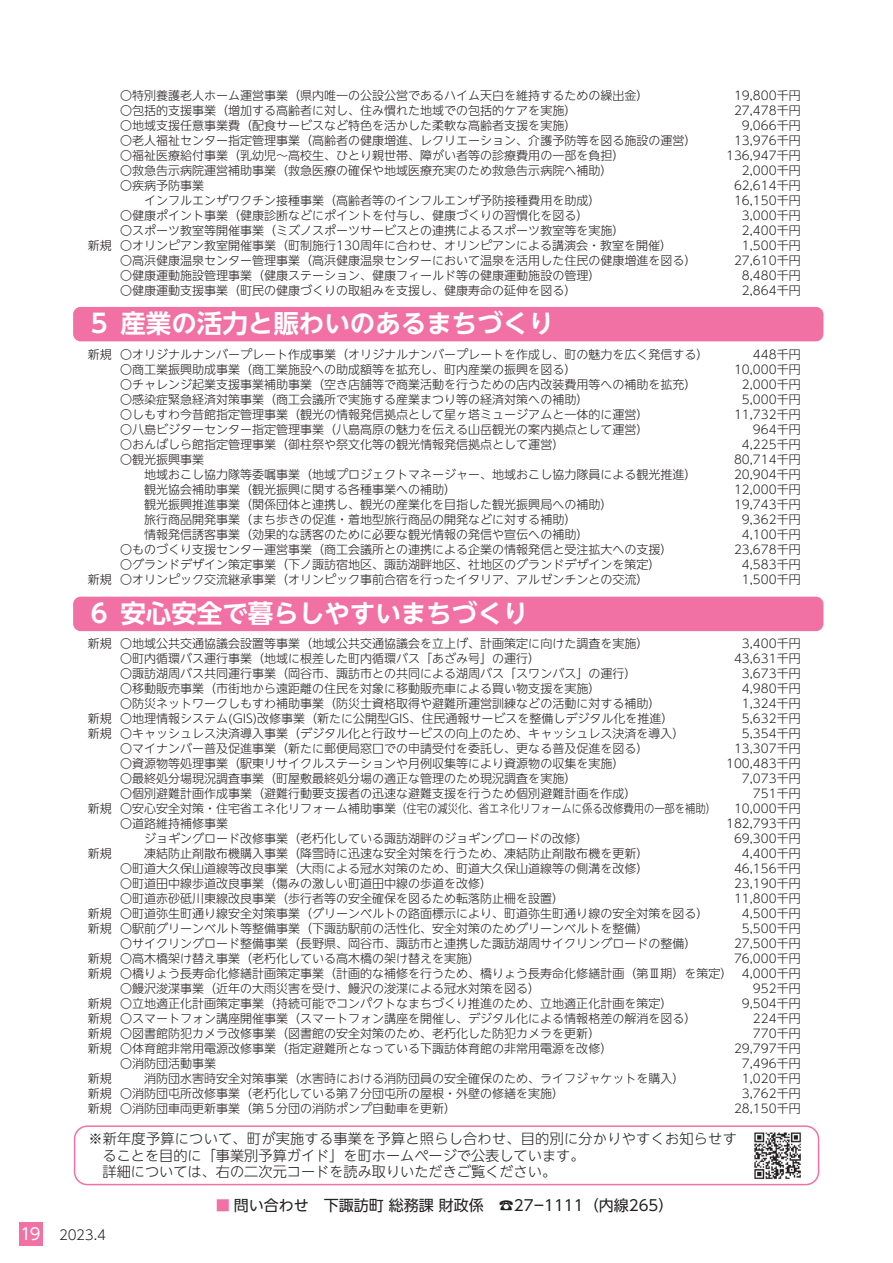
<style>
.page{position:relative;width:893px;height:1263px;background:#fff}
.page>*{position:absolute;margin:0;border:0;box-sizing:border-box;transform-origin:0 0}
.t1{font:700 25.5px "UD Shin Go NT Pro De";color:#fff}
.t2{font:15px "UD Shin Go NT Pro";color:#231f20}
.t3{font:300 14.1px "UD Shin Go NT Pro";color:#231f20}
.t4{font:300 13.5px "UD Shin Go NT Pro";color:#231f20}
.t5{font:300 12px "UD Shin Go NT Pro";color:#231f20}
.s1{font-weight:400;font-size:16.2px;color:#fff}
.s2{font-family:"Koz Go Pr 6 N";color:#f171a4}
</style>
<div class="page">
<div style="left:73px;top:307px;width:750px;height:34px;background:#f171a4;border-radius:8px"></div>
<div style="left:73px;top:597px;width:750px;height:34px;background:#f171a4;border-radius:8px"></div>
<div style="left:74px;top:1125px;width:745px;height:60px;border:2px solid #f171a4;border-radius:13px"></div>
<img style="left:754px;top:1132px;width:47px;height:47px">
<div style="left:19px;top:1223px;width:23px;height:23px;background:#f171a4"></div>
<p class="t5" style="left:120px;top:85px;width:529px">〇特別養護老人ホーム運営事業（県内唯一の公設公営であるハイム天白を維持するための繰出金）</p>
<p class="t5" style="left:734px;top:85px;width:68px">19,800千円</p>
<p class="t5" style="left:120px;top:100px;width:457px">〇包括的支援事業（増加する高齢者に対し、住み慣れた地域での包括的ケアを実施）</p>
<p class="t5" style="left:734px;top:100px;width:68px">27,478千円</p>
<p class="t5" style="left:120px;top:115px;width:457px">〇地域支援任意事業費（配食サービスなど特色を活かした柔軟な高齢者支援を実施）</p>
<p class="t5" style="left:742px;top:115px;width:60px">9,066千円</p>
<p class="t5" style="left:120px;top:130px;width:577px">〇老人福祉センター指定管理事業（高齢者の健康増進、レクリエーション、介護予防等を図る施設の運営）</p>
<p class="t5" style="left:734px;top:130px;width:68px">13,976千円</p>
<p class="t5" style="left:120px;top:145px;width:505px">〇福祉医療給付事業（乳幼児～高校生、ひとり親世帯、障がい者等の診療費用の一部を負担）</p>
<p class="t5" style="left:726px;top:145px;width:76px">136,947千円</p>
<p class="t5" style="left:120px;top:160px;width:493px">〇救急告示病院運営補助事業（救急医療の確保や地域医療充実のため救急告示病院へ補助）</p>
<p class="t5" style="left:742px;top:160px;width:60px">2,000千円</p>
<p class="t5" style="left:120px;top:175px;width:86px">〇疾病予防事業</p>
<p class="t5" style="left:734px;top:175px;width:68px">62,614千円</p>
<p class="t5" style="left:120px;top:190px;width:481px">　　インフルエンザワクチン接種事業（高齢者等のインフルエンザ予防接種費用を助成）</p>
<p class="t5" style="left:734px;top:190px;width:68px">16,150千円</p>
<p class="t5" style="left:120px;top:205px;width:469px">〇健康ポイント事業（健康診断などにポイントを付与し、健康づくりの習慣化を図る）</p>
<p class="t5" style="left:742px;top:205px;width:60px">3,000千円</p>
<p class="t5" style="left:120px;top:220px;width:505px">〇スポーツ教室等開催事業（ミズノスポーツサービスとの連携によるスポーツ教室等を実施）</p>
<p class="t5" style="left:742px;top:220px;width:60px">2,400千円</p>
<p class="t5" style="left:88px;top:235px;width:586px">新規 〇オリンピアン教室開催事業（町制施行130周年に合わせ、オリンピアンによる講演会・教室を開催）</p>
<p class="t5" style="left:742px;top:235px;width:60px">1,500千円</p>
<p class="t5" style="left:120px;top:250px;width:577px">〇高浜健康温泉センター管理事業（高浜健康温泉センターにおいて温泉を活用した住民の健康増進を図る）</p>
<p class="t5" style="left:734px;top:250px;width:68px">27,610千円</p>
<p class="t5" style="left:120px;top:265px;width:481px">〇健康運動施設管理事業（健康ステーション、健康フィールド等の健康運動施設の管理）</p>
<p class="t5" style="left:742px;top:265px;width:60px">8,480千円</p>
<p class="t5" style="left:120px;top:280px;width:457px">〇健康運動支援事業（町民の健康づくりの取組みを支援し、健康寿命の延伸を図る）</p>
<p class="t5" style="left:742px;top:280px;width:60px">2,864千円</p>
<h1 class="t1" style="left:86px;top:303px;width:469px">５ 産業の活力と賑わいのあるまちづくり</h1>
<p class="t5" style="left:88px;top:345px;width:622px">新規 〇オリジナルナンバープレート作成事業（オリジナルナンバープレートを作成し、町の魅力を広く発信する）</p>
<p class="t5" style="left:753px;top:345px;width:49px">448千円</p>
<p class="t5" style="left:120px;top:360px;width:457px">〇商工業振興助成事業（商工業施設への助成額等を拡充し、町内産業の振興を図る）</p>
<p class="t5" style="left:734px;top:360px;width:68px">10,000千円</p>
<p class="t5" style="left:120px;top:375px;width:577px">〇チャレンジ起業支援事業補助事業（空き店舗等で商業活動を行うための店内改装費用等への補助を拡充）</p>
<p class="t5" style="left:742px;top:375px;width:60px">2,000千円</p>
<p class="t5" style="left:120px;top:390px;width:469px">〇感染症緊急経済対策事業（商工会議所で実施する産業まつり等の経済対策への補助）</p>
<p class="t5" style="left:742px;top:390px;width:60px">5,000千円</p>
<p class="t5" style="left:120px;top:405px;width:529px">〇しもすわ今昔館指定管理事業（観光の情報発信拠点として星ヶ塔ミュージアムと一体的に運営）</p>
<p class="t5" style="left:734px;top:405px;width:68px">11,732千円</p>
<p class="t5" style="left:120px;top:420px;width:529px">〇八島ビジターセンター指定管理事業（八島高原の魅力を伝える山岳観光の案内拠点として運営）</p>
<p class="t5" style="left:753px;top:420px;width:49px">964千円</p>
<p class="t5" style="left:120px;top:435px;width:445px">〇おんばしら館指定管理事業（御柱祭や祭文化等の観光情報発信拠点として運営）</p>
<p class="t5" style="left:742px;top:435px;width:60px">4,225千円</p>
<p class="t5" style="left:120px;top:450px;width:86px">〇観光振興事業</p>
<p class="t5" style="left:734px;top:450px;width:68px">80,714千円</p>
<p class="t5" style="left:120px;top:465px;width:577px">　　地域おこし協力隊等委嘱事業（地域プロジェクトマネージャー、地域おこし協力隊員による観光推進）</p>
<p class="t5" style="left:734px;top:465px;width:68px">20,904千円</p>
<p class="t5" style="left:120px;top:480px;width:337px">　　観光協会補助事業（観光振興に関する各種事業への補助）</p>
<p class="t5" style="left:734px;top:480px;width:68px">12,000千円</p>
<p class="t5" style="left:120px;top:495px;width:493px">　　観光振興推進事業（関係団体と連携し、観光の産業化を目指した観光振興局への補助）</p>
<p class="t5" style="left:734px;top:495px;width:68px">19,743千円</p>
<p class="t5" style="left:120px;top:510px;width:457px">　　旅行商品開発事業（まち歩きの促進・着地型旅行商品の開発などに対する補助）</p>
<p class="t5" style="left:742px;top:510px;width:60px">9,362千円</p>
<p class="t5" style="left:120px;top:525px;width:469px">　　情報発信誘客事業（効果的な誘客のために必要な観光情報の発信や宣伝への補助）</p>
<p class="t5" style="left:742px;top:525px;width:60px">4,100千円</p>
<p class="t5" style="left:120px;top:540px;width:553px">〇ものづくり支援センター運営事業（商工会議所との連携による企業の情報発信と受注拡大への支援）</p>
<p class="t5" style="left:734px;top:540px;width:68px">23,678千円</p>
<p class="t5" style="left:120px;top:555px;width:541px">〇グランドデザイン策定事業（下ノ諏訪宿地区、諏訪湖畔地区、社地区のグランドデザインを策定）</p>
<p class="t5" style="left:742px;top:555px;width:60px">4,583千円</p>
<p class="t5" style="left:88px;top:570px;width:562px">新規 〇オリンピック交流継承事業（オリンピック事前合宿を行ったイタリア、アルゼンチンとの交流）</p>
<p class="t5" style="left:742px;top:570px;width:60px">1,500千円</p>
<h1 class="t1" style="left:86px;top:592px;width:443px">６ 安心安全で暮らしやすいまちづくり</h1>
<p class="t5" style="left:88px;top:634px;width:562px">新規 〇地域公共交通協議会設置等事業（地域公共交通協議会を立上げ、計画策定に向けた調査を実施）</p>
<p class="t5" style="left:742px;top:634px;width:60px">3,400千円</p>
<p class="t5" style="left:120px;top:649px;width:421px">〇町内循環バス運行事業（地域に根差した町内循環バス「あざみ号」の運行）</p>
<p class="t5" style="left:734px;top:649px;width:68px">43,631千円</p>
<p class="t5" style="left:120px;top:664px;width:517px">〇諏訪湖周バス共同運行事業（岡谷市、諏訪市との共同による湖周バス「スワンバス」の運行）</p>
<p class="t5" style="left:742px;top:664px;width:60px">3,673千円</p>
<p class="t5" style="left:120px;top:679px;width:481px">〇移動販売事業（市街地から遠距離の住民を対象に移動販売車による買い物支援を実施）</p>
<p class="t5" style="left:742px;top:679px;width:60px">4,980千円</p>
<p class="t5" style="left:120px;top:694px;width:541px">〇防災ネットワークしもすわ補助事業（防災士資格取得や避難所運営訓練などの活動に対する補助）</p>
<p class="t5" style="left:742px;top:694px;width:60px">1,324千円</p>
<p class="t5" style="left:88px;top:709px;width:587px">新規 〇地理情報システム(GIS)改修事業（新たに公開型GIS、住民通報サービスを整備しデジタル化を推進）</p>
<p class="t5" style="left:742px;top:709px;width:60px">5,632千円</p>
<p class="t5" style="left:88px;top:724px;width:598px">新規 〇キャッシュレス決済導入事業（デジタル化と行政サービスの向上のため、キャッシュレス決済を導入）</p>
<p class="t5" style="left:742px;top:724px;width:60px">5,354千円</p>
<p class="t5" style="left:120px;top:739px;width:529px">〇マイナンバー普及促進事業（新たに郵便局窓口での申請受付を委託し、更なる普及促進を図る）</p>
<p class="t5" style="left:734px;top:739px;width:68px">13,307千円</p>
<p class="t5" style="left:120px;top:754px;width:505px">〇資源物等処理事業（駅東リサイクルステーションや月例収集等により資源物の収集を実施）</p>
<p class="t5" style="left:726px;top:754px;width:76px">100,483千円</p>
<p class="t5" style="left:120px;top:769px;width:457px">〇最終処分場現況調査事業（町屋敷最終処分場の適正な管理のため現況調査を実施）</p>
<p class="t5" style="left:742px;top:769px;width:60px">7,073千円</p>
<p class="t5" style="left:120px;top:784px;width:517px">〇個別避難計画作成事業（避難行動要支援者の迅速な避難支援を行うため個別避難計画を作成）</p>
<p class="t5" style="left:753px;top:784px;width:49px">751千円</p>
<p class="t5" style="left:88px;top:799px;width:630px">新規 〇安心安全対策・住宅省エネ化リフォーム補助事業（住宅の減災化、省エネ化リフォームに係る改修費用の一部を補助）</p>
<p class="t5" style="left:734px;top:799px;width:68px">10,000千円</p>
<p class="t5" style="left:120px;top:814px;width:109px">〇道路維持補修事業</p>
<p class="t5" style="left:726px;top:814px;width:76px">182,793千円</p>
<p class="t5" style="left:120px;top:829px;width:469px">　　ジョギングロード改修事業（老朽化している諏訪湖畔のジョギングロードの改修）</p>
<p class="t5" style="left:734px;top:829px;width:68px">69,300千円</p>
<p class="t5" style="left:88px;top:844px;width:562px">新規 　　凍結防止剤散布機購入事業（降雪時に迅速な安全対策を行うため、凍結防止剤散布機を更新）</p>
<p class="t5" style="left:742px;top:844px;width:60px">4,400千円</p>
<p class="t5" style="left:120px;top:859px;width:529px">〇町道大久保山道線等改良事業（大雨による冠水対策のため、町道大久保山道線等の側溝を改修）</p>
<p class="t5" style="left:734px;top:859px;width:68px">46,156千円</p>
<p class="t5" style="left:120px;top:874px;width:373px">〇町道田中線歩道改良事業（傷みの激しい町道田中線の歩道を改修）</p>
<p class="t5" style="left:734px;top:874px;width:68px">23,190千円</p>
<p class="t5" style="left:120px;top:889px;width:445px">〇町道赤砂砥川東線改良事業（歩行者等の安全確保を図るため転落防止柵を設置）</p>
<p class="t5" style="left:734px;top:889px;width:68px">11,800千円</p>
<p class="t5" style="left:88px;top:904px;width:622px">新規 〇町道弥生町通り線安全対策事業（グリーンベルトの路面標示により、町道弥生町通り線の安全対策を図る）</p>
<p class="t5" style="left:742px;top:904px;width:60px">4,500千円</p>
<p class="t5" style="left:88px;top:919px;width:562px">新規 〇駅前グリーンベルト等整備事業（下諏訪駅前の活性化、安全対策のためグリーンベルトを整備）</p>
<p class="t5" style="left:742px;top:919px;width:60px">5,500千円</p>
<p class="t5" style="left:120px;top:934px;width:577px">〇サイクリングロード整備事業（長野県、岡谷市、諏訪市と連携した諏訪湖周サイクリングロードの整備）</p>
<p class="t5" style="left:734px;top:934px;width:68px">27,500千円</p>
<p class="t5" style="left:88px;top:949px;width:394px">新規 〇高木橋架け替え事業（老朽化している高木橋の架け替えを実施）</p>
<p class="t5" style="left:734px;top:949px;width:68px">76,000千円</p>
<p class="t5" style="left:88px;top:964px;width:714px">新規 〇橋りょう長寿命化修繕計画策定事業（計画的な補修を行うため、橋りょう長寿命化修繕計画（第Ⅲ期）を策定） 4,000千円</p>
<p class="t5" style="left:120px;top:979px;width:421px">〇鰻沢浚渫事業（近年の大雨災害を受け、鰻沢の浚渫による冠水対策を図る）</p>
<p class="t5" style="left:753px;top:979px;width:49px">952千円</p>
<p class="t5" style="left:88px;top:994px;width:586px">新規 〇立地適正化計画策定事業（持続可能でコンパクトなまちづくり推進のため、立地適正化計画を策定）</p>
<p class="t5" style="left:742px;top:994px;width:60px">9,504千円</p>
<p class="t5" style="left:88px;top:1009px;width:610px">新規 〇スマートフォン講座開催事業（スマートフォン講座を開催し、デジタル化による情報格差の解消を図る）</p>
<p class="t5" style="left:753px;top:1009px;width:49px">224千円</p>
<p class="t5" style="left:88px;top:1024px;width:514px">新規 〇図書館防犯カメラ改修事業（図書館の安全対策のため、老朽化した防犯カメラを更新）</p>
<p class="t5" style="left:753px;top:1024px;width:49px">770千円</p>
<p class="t5" style="left:88px;top:1039px;width:526px">新規 〇体育館非常用電源改修事業（指定避難所となっている下諏訪体育館の非常用電源を改修）</p>
<p class="t5" style="left:734px;top:1039px;width:68px">29,797千円</p>
<p class="t5" style="left:120px;top:1054px;width:97px">〇消防団活動事業</p>
<p class="t5" style="left:742px;top:1054px;width:60px">7,496千円</p>
<p class="t5" style="left:88px;top:1069px;width:598px">新規 　　消防団水害時安全対策事業（水害時における消防団員の安全確保のため、ライフジャケットを購入）</p>
<p class="t5" style="left:742px;top:1069px;width:60px">1,020千円</p>
<p class="t5" style="left:88px;top:1084px;width:478px">新規 〇消防団屯所改修事業（老朽化している第７分団屯所の屋根・外壁の修繕を実施）</p>
<p class="t5" style="left:742px;top:1084px;width:60px">3,762千円</p>
<p class="t5" style="left:88px;top:1099px;width:370px">新規 〇消防団車両更新事業（第５分団の消防ポンプ自動車を更新）</p>
<p class="t5" style="left:734px;top:1099px;width:68px">28,150千円</p>
<p class="t3" style="left:88px;top:1127px;width:650px">※新年度予算について、町が実施する事業を予算と照らし合わせ、目的別に分かりやすくお知らせす</p>
<p class="t3" style="left:103px;top:1144px;width:483px">ることを目的に「事業別予算ガイド」を町ホームページで公表しています。</p>
<p class="t3" style="left:88px;top:1160px;width:469px">　詳細については、右の二次元コードを読み取りいただきご覧ください。</p>
<p class="t4" style="left:21px;top:1224px;width:87px"><span class="s1">19</span> 2023.4</p>
<p class="t2" style="left:215px;top:1193px;width:460px"><span class="s2">■</span> 問い合わせ　下諏訪町 総務課 財政係　☎27ー1111（内線265）</p>
</div>
